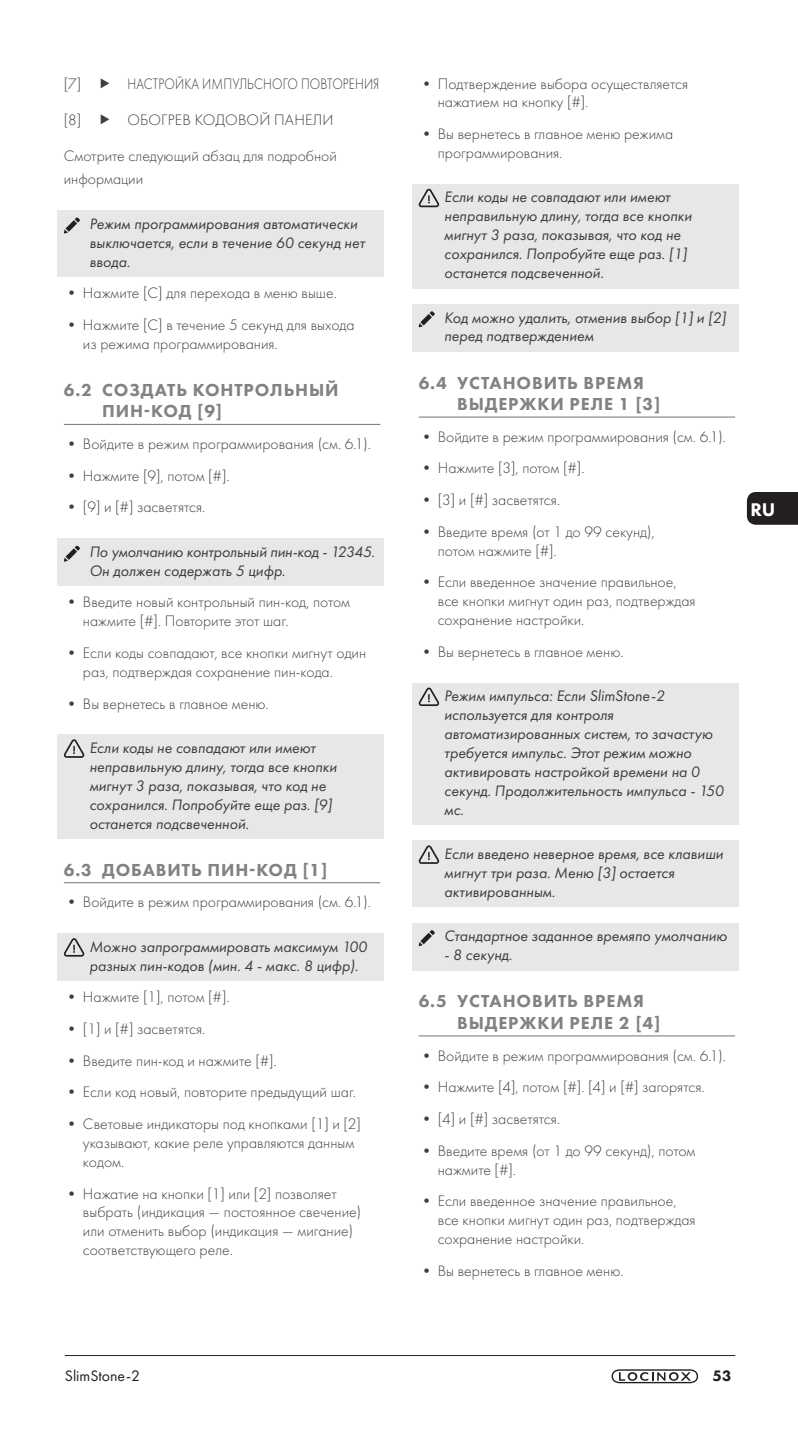
<style>
.page{position:relative;width:798px;height:1429px;background:#fff}
.page>*{position:absolute;margin:0;border:0;box-sizing:border-box;transform-origin:0 0}
.t1{font:800 19.12px "Futura PT";color:#fff}
.t2{font:800 18px/21.6px "Futura PT";letter-spacing:.05em;color:#808285}
.Body{font:300 15.75px/18.9px "Futura PT";color:#3e3e3f}
.Opmerking{font:italic 15.75px/18.9px "Futura PT";color:#3e3e3f}
.Body-2{font:300 15.75px "Futura PT";color:#3e3e3f;scale:.83 1}
.t3{font:15.75px "Futura PT";color:#231f20}
.t4{font:800 15.75px "Futura PT";color:#231f20}
</style>
<div class="page">
<hr style="left:65px;top:1355px;width:670px;height:1px;background:#231f20">
<svg style="left:611px;top:1369px;width:86px;height:14px"></svg>
<svg style="left:746px;top:492px;width:51px;height:33px;background:#2c2829"></svg>
<div style="left:57px;top:210px;width:326px;height:67px;background:#e6e7e9"></div>
<hr style="left:64px;top:424px;width:316px;height:1px;background:#808285">
<div style="left:57px;top:538px;width:326px;height:48px;background:#e6e7e9"></div>
<div style="left:57px;top:734px;width:326px;height:105px;background:#e6e7e9"></div>
<hr style="left:64px;top:882px;width:316px;height:1px;background:#808285">
<div style="left:57px;top:933px;width:326px;height:48px;background:#e6e7e9"></div>
<svg style="left:64px;top:217px;width:16px;height:16px"></svg>
<svg style="left:64px;top:546px;width:16px;height:16px"></svg>
<svg style="left:63px;top:739px;width:22px;height:19px"></svg>
<svg style="left:63px;top:938px;width:22px;height:18px"></svg>
<div style="left:412px;top:184px;width:326px;height:104px;background:#e6e7e9"></div>
<div style="left:412px;top:304px;width:326px;height:47px;background:#e6e7e9"></div>
<hr style="left:418px;top:416px;width:317px;height:2px;background:#808285">
<div style="left:412px;top:683px;width:326px;height:142px;background:#e6e7e9"></div>
<div style="left:412px;top:841px;width:326px;height:66px;background:#e6e7e9"></div>
<div style="left:412px;top:923px;width:326px;height:47px;background:#e6e7e9"></div>
<hr style="left:418px;top:1035px;width:317px;height:1px;background:#808285">
<svg style="left:418px;top:189px;width:21px;height:18px"></svg>
<svg style="left:418px;top:311px;width:16px;height:16px"></svg>
<svg style="left:418px;top:687px;width:21px;height:19px"></svg>
<svg style="left:418px;top:845px;width:21px;height:19px"></svg>
<svg style="left:418px;top:930px;width:16px;height:16px"></svg>
<p class="Body" style="left:64px;top:74px;width:19px">[7]</p>
<p class="Body-2" style="left:127px;top:74px;width:305px">НАСТРОЙКА ИМПУЛЬСНОГО ПОВТОРЕНИЯ</p>
<p class="Body" style="left:64px;top:110px;width:19px">[8]</p>
<p class="Body" style="left:127px;top:110px;width:207px">ОБОГРЕВ КОДОВОЙ ПАНЕЛИ</p>
<p class="Body" style="left:64px;top:144px;width:274px;line-height:23.4px">Смотрите следующий абзац для подробной информации</p>
<p class="Opmerking" style="left:89px;top:214px;width:277px">Режим программирования автоматически выключается, если в течение 60 секунд нет ввода.</p>
<p class="Body" style="left:64px;top:284px;width:274px">• Нажмите [C] для перехода в меню выше.</p>
<p class="Body" style="left:83px;top:315px;width:273px;text-indent:-19px">• Нажмите [C] в течение 5 секунд для выхода из режима программирования.</p>
<p class="t2" style="left:102px;top:379px;width:238px;text-indent:-38px">6.2 СОЗДАТЬ КОНТРОЛЬНЫЙ<br>ПИН-КОД [9]</p>
<p class="Body" style="left:64px;top:434px;width:309px">• Войдите в режим программирования (см. 6.1).</p>
<p class="Body" style="left:64px;top:466px;width:167px">• Нажмите [9], потом [#].</p>
<p class="Body" style="left:64px;top:498px;width:143px">• [9] и [#] засветятся.</p>
<p class="Opmerking" style="left:89px;top:542px;width:287px">По умолчанию контрольный пин-код - 12345.<br>Он должен содержать 5 цифр.</p>
<p class="Body" style="left:83px;top:593px;width:268px;text-indent:-19px">• Введите новый контрольный пин-код, потом нажмите [#]. Повторите этот шаг.</p>
<p class="Body" style="left:83px;top:643px;width:284px;text-indent:-19px">• Если коды совпадают, все кнопки мигнут один раз, подтверждая сохранение пин-кода.</p>
<p class="Body" style="left:64px;top:694px;width:206px">• Вы вернетесь в главное меню.</p>
<p class="Opmerking" style="left:89px;top:738px;width:249px">Если коды не совпадают или имеют неправильную длину, тогда все кнопки мигнут 3 раза, показывая, что код не сохранился. Попробуйте еще раз. [9] останется подсвеченной.</p>
<p class="t2" style="left:64px;top:858px;width:265px">6.3 ДОБАВИТЬ ПИН-КОД [1]</p>
<p class="Body" style="left:64px;top:893px;width:309px">• Войдите в режим программирования (см. 6.1).</p>
<p class="Opmerking" style="left:89px;top:937px;width:279px">Можно запрограммировать максимум 100 разных пин-кодов (мин. 4 - макс. 8 цифр).</p>
<p class="Body" style="left:64px;top:988px;width:167px">• Нажмите [1], потом [#].</p>
<p class="Body" style="left:64px;top:1019px;width:143px">• [1] и [#] засветятся.</p>
<p class="Body" style="left:64px;top:1051px;width:214px">• Введите пин-код и нажмите [#].</p>
<p class="Body" style="left:64px;top:1083px;width:293px">• Если код новый, повторите предыдущий шаг.</p>
<p class="Body" style="left:83px;top:1114px;width:279px;text-indent:-19px">• Световые индикаторы под кнопками [1] и [2] указывают, какие реле управляются данным кодом.</p>
<p class="Body" style="left:83px;top:1184px;width:279px;text-indent:-19px">• Нажатие на кнопки [1] или [2] позволяет выбрать (индикация — постоянное свечение) или отменить выбор (индикация — мигание) соответствующего реле.</p>
<p class="Body" style="left:437px;top:74px;width:252px;text-indent:-19px">• Подтверждение выбора осуществляется нажатием на кнопку [#].</p>
<p class="Body" style="left:437px;top:125px;width:237px;text-indent:-19px">• Вы вернетесь в главное меню режима программирования.</p>
<p class="Opmerking" style="left:444px;top:188px;width:249px">Если коды не совпадают или имеют неправильную длину, тогда все кнопки мигнут 3 раза, показывая, что код не сохранился. Попробуйте еще раз. [1] останется подсвеченной.</p>
<p class="Opmerking" style="left:444px;top:308px;width:283px">Код можно удалить, отменив выбор [1] и [2] перед подтверждением</p>
<p class="t2" style="left:457px;top:371px;width:205px;text-indent:-38px">6.4 УСТАНОВИТЬ ВРЕМЯ<br>ВЫДЕРЖКИ РЕЛЕ 1 [3]</p>
<p class="Body" style="left:418px;top:427px;width:309px">• Войдите в режим программирования (см. 6.1).</p>
<p class="Body" style="left:418px;top:459px;width:167px">• Нажмите [3], потом [#].</p>
<p class="Body" style="left:418px;top:490px;width:143px">• [3] и [#] засветятся.</p>
<p class="Body" style="left:437px;top:522px;width:218px;text-indent:-19px">• Введите время (от 1 до 99 секунд), потом нажмите [#].</p>
<p class="Body" style="left:437px;top:573px;width:259px;text-indent:-19px">• Если введенное значение правильное, все кнопки мигнут один раз, подтверждая сохранение настройки.</p>
<p class="Body" style="left:418px;top:642px;width:206px">• Вы вернетесь в главное меню.</p>
<p class="Opmerking" style="left:444px;top:686px;width:281px">Режим импульса: Если SlimStone-2 используется для контроля автоматизированных систем, то зачастую требуется импульс. Этот режим можно активировать настройкой времени на 0 секунд. Продолжительность импульса - 150 мс.</p>
<p class="Opmerking" style="left:444px;top:844px;width:280px">Если введено неверное время, все клавиши мигнут три раза. Меню [3] остается активированным.</p>
<p class="Opmerking" style="left:444px;top:926px;width:284px">Стандартное заданное времяпо умолчанию</p>
<p class="Opmerking" style="left:444px;top:945px;width:70px">- 8 секунд.</p>
<p class="t2" style="left:457px;top:990px;width:205px;text-indent:-38px">6.5 УСТАНОВИТЬ ВРЕМЯ<br>ВЫДЕРЖКИ РЕЛЕ 2 [4]</p>
<p class="Body" style="left:418px;top:1046px;width:309px">• Войдите в режим программирования (см. 6.1).</p>
<p class="Body" style="left:418px;top:1077px;width:287px">• Нажмите [4], потом [#]. [4] и [#] загорятся.</p>
<p class="Body" style="left:418px;top:1109px;width:143px">• [4] и [#] засветятся.</p>
<p class="Body" style="left:437px;top:1141px;width:259px;text-indent:-19px">• Введите время (от 1 до 99 секунд), потом нажмите [#].</p>
<p class="Body" style="left:437px;top:1191px;width:259px;text-indent:-19px">• Если введенное значение правильное, все кнопки мигнут один раз, подтверждая сохранение настройки.</p>
<p class="Body" style="left:418px;top:1261px;width:206px">• Вы вернетесь в главное меню.</p>
<p class="t1" style="left:750px;top:497px;width:27px">RU</p>
<p class="t3" style="left:65px;top:1366px;width:77px">SlimStone-2</p>
<p class="t4" style="left:712px;top:1366px;width:20px">53</p>
</div>
